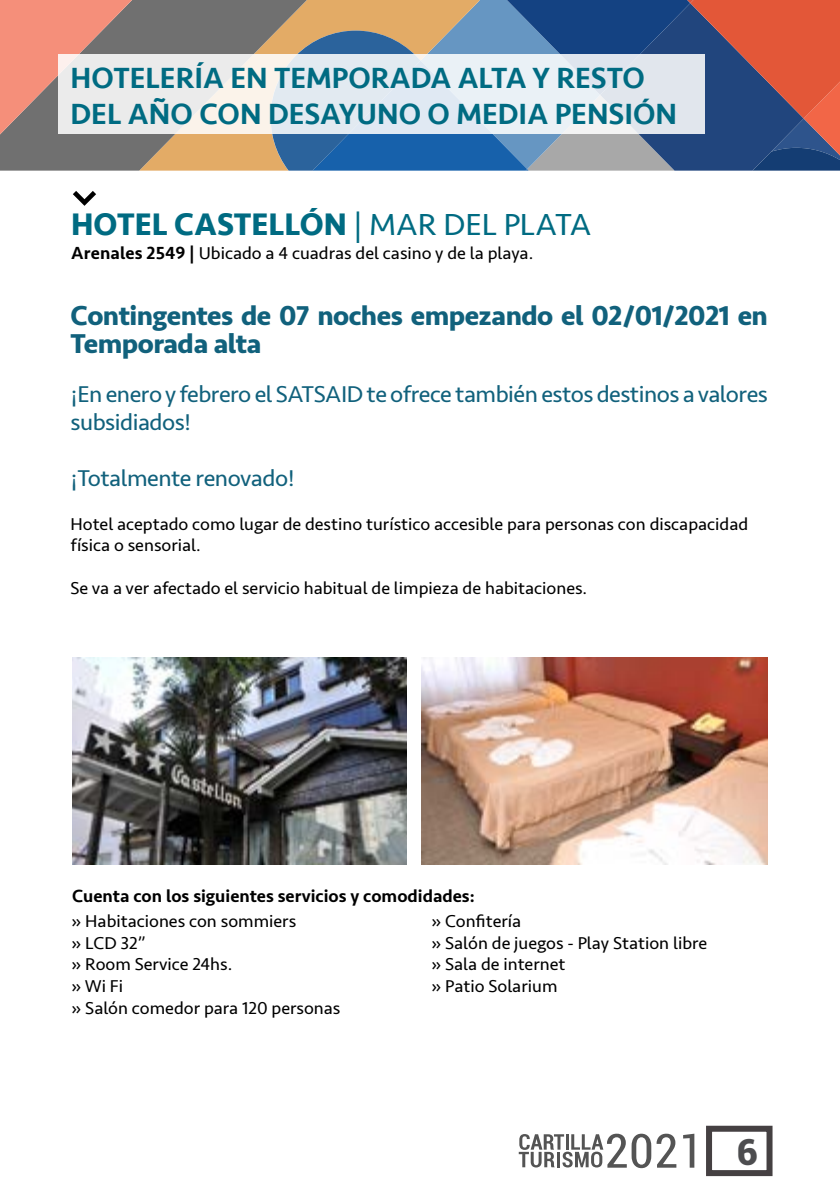
<style>
.page{position:relative;width:840px;height:1191px;background:#fff}
.page>*{position:absolute;margin:0;border:0;box-sizing:border-box;transform-origin:0 0}
.t1{font:900 36px "Roboto";color:#4d4d4f}
.t2{font:700 32px "Seravek";color:#006b82}
.t3{font:500 30px/36px "Seravek";color:#006b82}
.t4{font:700 28px/28px "Seravek";letter-spacing:-.02em;color:#11617c}
.t5{font:24px/28px "Seravek";letter-spacing:-.02em;color:#11617c}
.t6{font:18px/21.6px "Seravek";color:#000}
.t7{font:500 18px "Seravek";color:#000}
.s1{font-weight:400}
.s2{font-weight:500}
</style>
<div class="page">
<div style="left:705px;top:1125px;width:67px;height:51px;border:6px solid #454042"></div>
<svg style="left:518px;top:1133px;width:158px;height:35px"></svg>
<svg style="left:683px;top:1133px;width:11px;height:34px"></svg>
<svg style="left:0;top:0;width:262px;height:171px;background:#8c7f6f"></svg>
<svg style="left:0;top:0;width:132px;height:134px;background:#d28879"></svg>
<svg style="left:262px;top:0;width:577px;height:171px;background:#6f6a7e"></svg>
<svg style="left:73px;top:191px;width:23px;height:15px"></svg>
<svg style="left:59px;top:54px;width:645px;height:79px;background:#e8ecef"></svg>
<img style="left:421px;top:658px;width:346px;height:207px">
<img style="left:72px;top:658px;width:335px;height:207px">
<h3 class="t3" style="left:71px;top:60px;width:607px">HOTELERÍA EN TEMPORADA ALTA Y RESTO<br>DEL AÑO CON DESAYUNO O MEDIA PENSIÓN</h3>
<h2 class="t2" style="left:71px;top:199px;width:521px">HOTEL CASTELLÓN <span class="s1">| MAR DEL PLATA</span></h2>
<p class="t6" style="left:71px;top:243px;width:463px"><span class="s2">Arenales 2549 |</span> Ubicado a 4 cuadras del casino y de la playa.</p>
<h3 class="t4" style="left:71px;top:301px;width:698px">Contingentes de 07 noches empezando el 02/01/2021 en<br>Temporada alta</h3>
<h3 class="t5" style="left:71px;top:380px;width:698px">¡En enero y febrero el SATSAID te ofrece también estos destinos a valores subsidiados!</h3>
<h3 class="t5" style="left:71px;top:464px;width:225px">¡Totalmente renovado!</h3>
<p class="t6" style="left:71px;top:513px;width:678px">Hotel aceptado como lugar de destino turístico accesible para personas con discapacidad física o sensorial.</p>
<p class="t6" style="left:71px;top:577px;width:518px">Se va a ver afectado el servicio habitual de limpieza de habitaciones.</p>
<p class="t7" style="left:72px;top:884px;width:404px">Cuenta con los siguientes servicios y comodidades:</p>
<p class="t6" style="left:71px;top:910px;width:271px">» Habitaciones con sommiers<br>» LCD 32”<br>» Room Service 24hs.<br>» Wi Fi<br>» Salón comedor para 120 personas</p>
<p class="t6" style="left:431px;top:910px;width:278px">» Confitería<br>» Salón de juegos - Play Station libre » Sala de internet<br>» Patio Solarium</p>
<h1 class="t1" style="left:736px;top:1126px;width:22px">6</h1>
</div>
